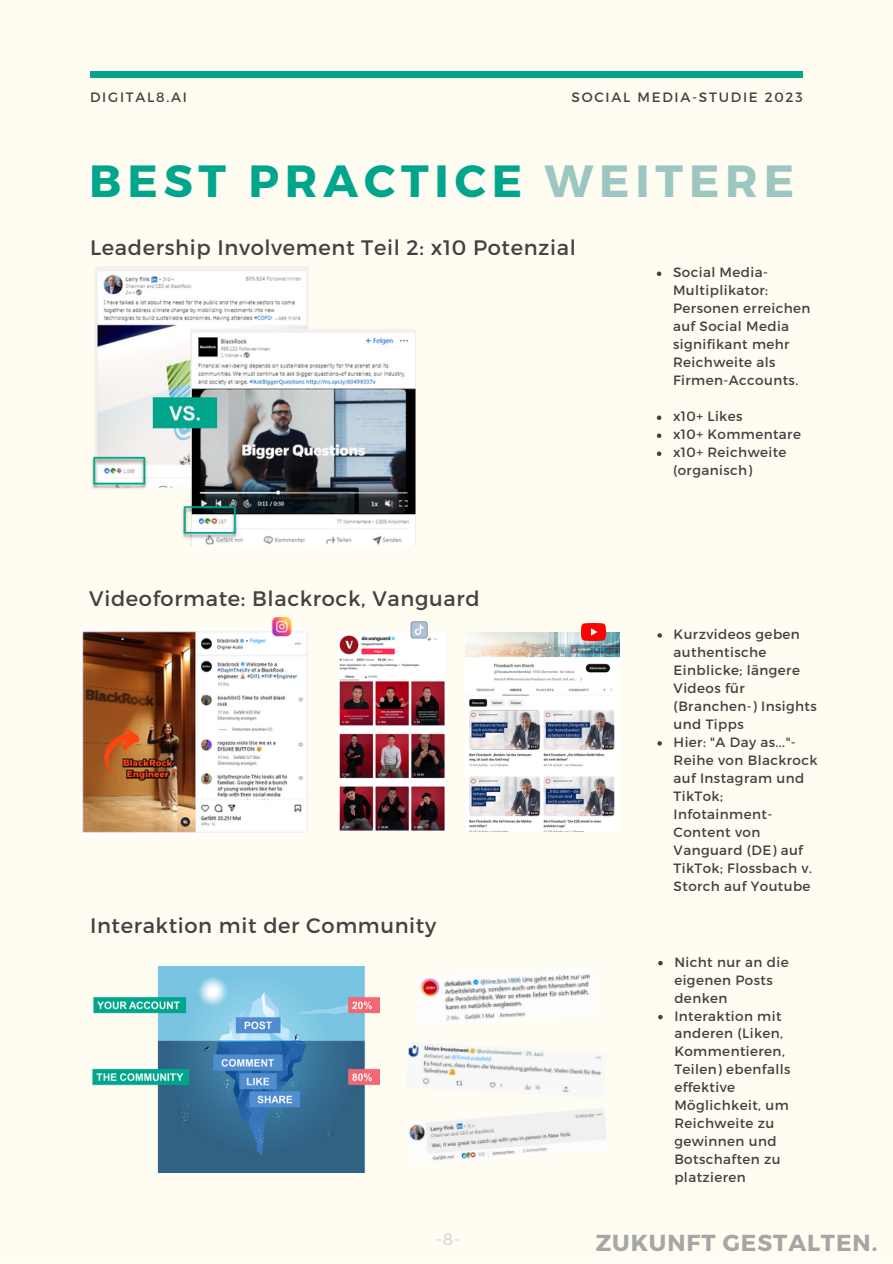
<style>
.page{position:relative;width:893px;height:1264px;background:#fff}
.page>*{position:absolute;margin:0;border:0;box-sizing:border-box;transform-origin:0 0}
.t1{font:700 45.15px "Montserrat";letter-spacing:.13em;color:#00a68c}
.t2{font:700 23.1px "Montserrat";letter-spacing:.04em;color:#a7a6a6}
.t3{font:21px "Montserrat";letter-spacing:.03em;color:#434141}
.t4{font:16.5px "Montserrat";color:#d9d9d9}
.t5{font:13.5px/18px "Montserrat";letter-spacing:.03em;color:#434141}
.t6{font:13.5px "Montserrat";letter-spacing:.13em;color:#434141}
.t7{font:13.5px "Montserrat";letter-spacing:.13em;color:#444440}
.s1{color:#9cc6c0}
</style>
<div class="page">
<div style="left:0;top:0;width:892px;height:1262px;background:#fffdf1"></div>
<div style="left:90px;top:72px;width:712px;height:6px;background:#00a68c"></div>
<img style="left:81px;top:617px;width:227px;height:218px">
<img style="left:92px;top:966px;width:287px;height:206px">
<img style="left:408px;top:1106px;width:201px;height:59px">
<img style="left:408px;top:1042px;width:194px;height:51px">
<img style="left:416px;top:967px;width:180px;height:59px">
<img style="left:91px;top:266px;width:324px;height:279px">
<img style="left:465px;top:632px;width:154px;height:199px">
<img style="left:581px;top:623px;width:24px;height:17px">
<img style="left:338px;top:632px;width:107px;height:199px">
<svg style="left:656px;top:271px;width:5px;height:5px"></svg>
<svg style="left:656px;top:415px;width:5px;height:5px"></svg>
<svg style="left:656px;top:433px;width:5px;height:5px"></svg>
<svg style="left:656px;top:451px;width:5px;height:5px"></svg>
<svg style="left:657px;top:633px;width:5px;height:4px"></svg>
<svg style="left:657px;top:741px;width:5px;height:4px"></svg>
<svg style="left:658px;top:960px;width:4px;height:5px"></svg>
<svg style="left:658px;top:1014px;width:4px;height:5px"></svg>
<svg style="left:410px;top:621px;width:17px;height:17px"></svg>
<p class="t7" style="left:90px;top:88px;width:98px">DIGITAL8.AI</p>
<p class="t6" style="left:571px;top:88px;width:232px">SOCIAL MEDIA-STUDIE 2023</p>
<p class="t1" style="left:89px;top:151px;width:706px">BEST PRACTICE <span class="s1">WEITERE</span></p>
<p class="t3" style="left:90px;top:233px;width:487px">Leadership Involvement Teil 2: x10 Potenzial</p>
<p class="t5" style="left:673px;top:263px;width:139px">Social Media-<br>Multiplikator:<br>Personen erreichen auf Social Media signifikant mehr<br>Reichweite als<br>Firmen-Accounts.</p>
<p class="t5" style="left:673px;top:406px;width:71px">x10+ Likes</p>
<p class="t5" style="left:673px;top:424px;width:129px">x10+ Kommentare</p>
<p class="t5" style="left:673px;top:442px;width:115px">x10+ Reichweite (organisch)</p>
<p class="t3" style="left:89px;top:584px;width:392px">Videoformate: Blackrock, Vanguard</p>
<p class="t3" style="left:90px;top:912px;width:348px">Interaktion mit der Community</p>
<p class="t4" style="left:436px;top:1228px;width:25px">-8-</p>
<p class="t5" style="left:673px;top:624px;width:145px">Kurzvideos geben authentische<br>Einblicke; längere<br>Videos für (Branchen-) Insights und Tipps</p>
<p class="t5" style="left:673px;top:732px;width:145px">Hier: "A Day as..."-<br>Reihe von Blackrock auf Instagram und<br>TikTok;<br>Infotainment-<br>Content von<br>Vanguard (DE) auf<br>TikTok; Flossbach v.<br>Storch auf Youtube</p>
<p class="t5" style="left:674px;top:952px;width:116px">Nicht nur an die eigenen Posts denken</p>
<p class="t5" style="left:674px;top:1006px;width:118px">Interaktion mit anderen (Liken,<br>Kommentieren,<br>Teilen) ebenfalls effektive<br>Möglichkeit, um<br>Reichweite zu gewinnen und<br>Botschaften zu platzieren</p>
<p class="t2" style="left:595px;top:1227px;width:283px">ZUKUNFT GESTALTEN.</p>
</div>
